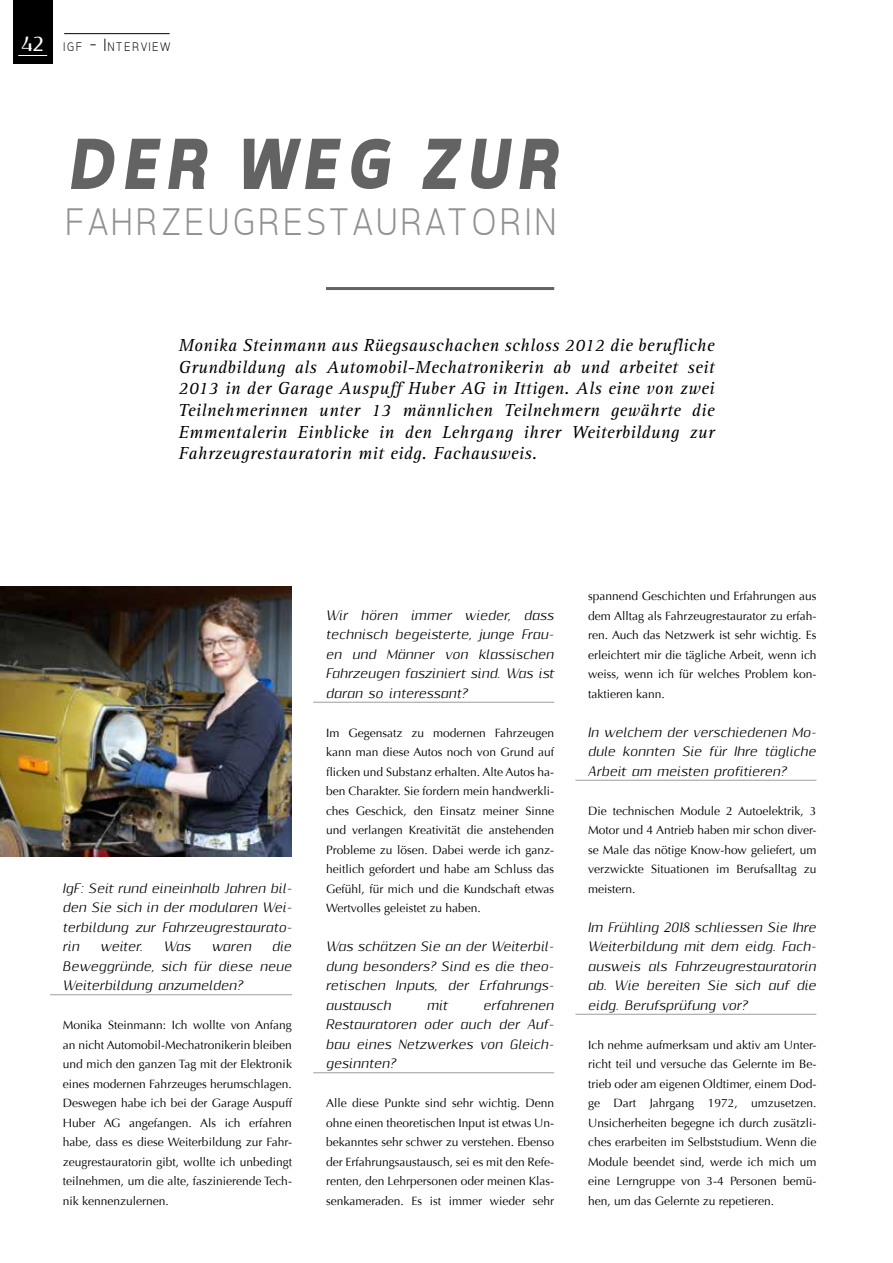
<style>
.page{position:relative;width:893px;height:1263px;background:#fff}
.page>*{position:absolute;margin:0;border:0;box-sizing:border-box;transform-origin:0 0}
.t1{font:italic 700 73.5px "Tepeno Sans";letter-spacing:.1em;color:#646363}
.t2{font:300 39px "Tepeno Sans";letter-spacing:.1em;color:#90908f}
.t3{font:italic 18px/21.6px "Agfa Rotis Serif";letter-spacing:.02em;color:#000;text-align:justify}
.t4{font:300 12.6px "Tepeno Sans";letter-spacing:.145em;color:#000}
.t5{font:12px/19.5px "Optima";color:#000;text-align:justify}
.t6{font:italic 12px/19.5px "Resagnicto";color:#000;text-align:justify}
.s1{font-family:"Resagnicto";font-weight:700;font-size:18px;color:#fff}
.s2{font-size:18px}
</style>
<div class="page">
<img style="left:0;top:587px;width:292px;height:270px">
<hr style="left:50px;top:994px;width:242px;height:1px;background:#9d9d9c">
<hr style="left:313px;top:702px;width:241px;height:1px;background:#9d9d9c">
<hr style="left:313px;top:1072px;width:241px;height:1px;background:#9d9d9c">
<hr style="left:575px;top:780px;width:241px;height:1px;background:#9d9d9c">
<hr style="left:575px;top:1014px;width:241px;height:1px;background:#9d9d9c">
<hr style="left:326px;top:287px;width:228px;height:3px;background:#646363">
<div style="left:13px;top:0;width:40px;height:64px;background:#000"></div>
<svg style="left:18px;top:55px;width:29px;height:1px"></svg>
<hr style="left:64px;top:33px;width:106px;height:1px;background:#000">
<p class="t4" style="left:21px;top:39px;width:150px"><span class="s1">42</span> IGF <span class="s2">- I</span>NTERVIEW</p>
<h1 class="t1" style="left:64px;top:121px;width:493px">DER WEG ZUR</h1>
<h2 class="t2" style="left:64px;top:199px;width:492px">FAHRZEUGRESTAURATORIN</h2>
<p class="t3" style="left:178px;top:335px;width:537px">Monika Steinmann aus Rüegsauschachen schloss 2012 die berufliche Grundbildung als Automobil-Mechatronikerin ab und arbeitet seit 2013 in der Garage Auspuff Huber AG in Ittigen. Als eine von zwei Teilnehmerinnen unter 13 männlichen Teilnehmern gewährte die Emmentalerin Einblicke in den Lehrgang ihrer Weiterbildung zur Fahrzeugrestauratorin mit eidg. Fachausweis.</p>
<p class="t6" style="left:63px;top:879px;width:231px">IgF: Seit rund eineinhalb Jahren bil&shy;den Sie sich in der modularen Wei&shy;terbildung zur Fahrzeugrestaurato&shy;rin</p>
<p class="t6" style="left:63px;top:937px;width:231px;text-indent:209px">die Beweggründe, sich für diese neue Weiterbildung anzumelden?</p>
<p class="t5" style="left:63px;top:1015px;width:231px">Monika Steinmann: Ich wollte von Anfang an nicht Automobil-Mechatronikerin bleiben und mich den ganzen Tag mit der Elektronik eines modernen Fahrzeuges herumschlagen.<br>Deswegen habe ich bei der Garage Auspuff Huber AG angefangen. Als ich erfahren habe, dass es diese Weiterbildung zur Fahr&shy;zeugrestauratorin gibt, wollte ich unbedingt teilnehmen, um die alte, faszinierende Tech&shy;nik kennenzulernen.</p>
<p class="t6" style="left:100px;top:937px;width:44px">weiter.</p>
<p class="t6" style="left:164px;top:937px;width:29px">Was</p>
<p class="t6" style="left:212px;top:937px;width:41px">waren</p>
<p class="t6" style="left:326px;top:606px;width:230px">Wir hören immer wieder, dass technisch begeisterte, junge Frau&shy;en und Männer von klassischen Fahrzeugen fasziniert sind. Was ist daran so interessant?</p>
<p class="t5" style="left:326px;top:723px;width:230px">Im Gegensatz zu modernen Fahrzeugen kann man diese Autos noch von Grund auf flicken und Substanz erhalten. Alte Autos ha&shy;ben Charakter. Sie fordern mein handwerkli&shy;ches Geschick, den Einsatz meiner Sinne und verlangen Kreativität die anstehenden Probleme zu lösen. Dabei werde ich ganz&shy;heitlich gefordert und habe am Schluss das Gefühl, für mich und die Kundschaft etwas Wertvolles geleistet zu haben.</p>
<p class="t6" style="left:326px;top:937px;width:230px">Was schätzen Sie an der Weiterbil&shy;dung besonders? Sind es die theo&shy;retischen Inputs, der Erfahrungs&shy;austausch</p>
<p class="t6" style="left:326px;top:996px;width:230px;text-indent:157px">erfahrenen Restauratoren oder auch der Auf&shy;bau eines Netzwerkes von Gleich&shy;gesinnten?</p>
<p class="t5" style="left:326px;top:1093px;width:230px">Alle diese Punkte sind sehr wichtig. Denn ohne einen theoretischen Input ist etwas Un&shy;bekanntes sehr schwer zu verstehen. Ebenso der Erfahrungsaustausch, sei es mit den Refe&shy;renten, den Lehrpersonen oder meinen Klas&shy;senkameraden. Es ist immer wieder sehr</p>
<p class="t6" style="left:427px;top:996px;width:22px">mit</p>
<p class="t5" style="left:588px;top:586px;width:230px">spannend Geschichten und Erfahrungen aus dem Alltag als Fahrzeugrestaurator zu erfah&shy;ren. Auch das Netzwerk ist sehr wichtig. Es erleichtert mir die tägliche Arbeit, wenn ich weiss, wenn ich für welches Problem kon&shy;taktieren kann.</p>
<p class="t6" style="left:588px;top:723px;width:230px">In welchem der verschiedenen Mo&shy;dule konnten Sie für Ihre tägliche Arbeit am meisten profitieren?</p>
<p class="t5" style="left:588px;top:801px;width:230px">Die technischen Module 2 Autoelektrik, 3<br>Motor und 4 Antrieb haben mir schon diver&shy;se Male das nötige Know-how geliefert, um verzwickte Situationen im Berufsalltag zu meistern.</p>
<p class="t6" style="left:588px;top:918px;width:230px">Im Frühling 2018 schliessen Sie Ihre Weiterbildung mit dem eidg. Fach&shy;ausweis als Fahrzeugrestauratorin ab. Wie bereiten Sie sich auf die eidg. Berufsprüfung vor?</p>
<p class="t5" style="left:588px;top:1035px;width:230px">Ich nehme aufmerksam und aktiv am Unter&shy;richt teil und versuche das Gelernte im Be&shy;trieb oder am eigenen Oldtimer, einem Dod&shy;ge Dart Jahrgang 1972, umzusetzen.<br>Unsicherheiten begegne ich durch zusätzli&shy;ches erarbeiten im Selbststudium. Wenn die Module beendet sind, werde ich mich um eine Lerngruppe von 3-4 Personen bemü&shy;hen, um das Gelernte zu repetieren.</p>
</div>
